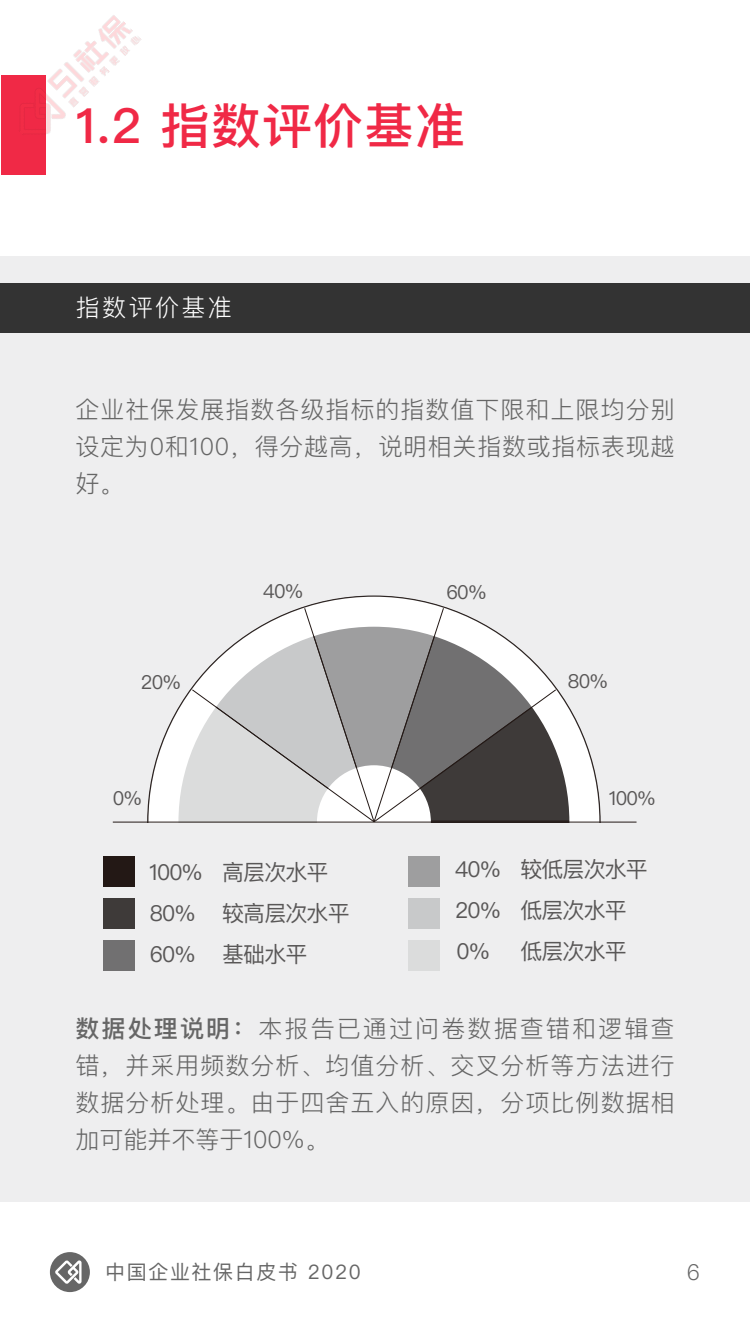
<style>
.page{position:relative;width:750px;height:1334px;background:#fff}
.page>*{position:absolute;margin:0;border:0;box-sizing:border-box;transform-origin:0 0}
.t1{font:500 48.5px "Ping Fang SC";letter-spacing:.02em;color:#f02946}
.t2{font:300 24px/37px "Ping Fang SC";letter-spacing:.04em;color:#666;text-align:justify}
.t3{font:300 24px "Ping Fang SC";letter-spacing:.1em;color:#fff}
.t4{font:22px "Ping Fang SC";letter-spacing:-.04em;color:#595757}
.t5{font:300 22px "Ping Fang SC";color:#666}
.t6{font:20px "Ping Fang SC";letter-spacing:.08em;color:#666}
.t7{font:19.3px "Ping Fang SC";letter-spacing:-.04em;color:#595757}
.s1{font-weight:500}
</style>
<div class="page">
<svg style="left:50px;top:1252px;width:40px;height:40px"></svg>
<div style="left:1px;top:75px;width:45px;height:100px;background:#f02946"></div>
<div style="left:0;top:256px;width:750px;height:946px;background:#eeeeef"></div>
<div style="left:0;top:283px;width:750px;height:50px;background:#333"></div>
<div style="left:408px;top:940px;width:32px;height:31px;background:#dbdcdc"></div>
<div style="left:408px;top:898px;width:32px;height:31px;background:#c8c9ca"></div>
<div style="left:408px;top:856px;width:32px;height:31px;background:#9e9e9f"></div>
<div style="left:103px;top:940px;width:32px;height:31px;background:#717071"></div>
<div style="left:103px;top:898px;width:32px;height:31px;background:#3e3a39"></div>
<div style="left:103px;top:856px;width:32px;height:31px;background:#231815"></div>
<svg style="left:148px;top:597px;width:451px;height:225px"></svg>
<svg style="left:191px;top:607px;width:366px;height:215px;background:#b2b1b2"></svg>
<hr style="left:113px;top:822px;width:524px;height:1px;background:#231815">
<img style="left:20px;top:15px;width:122px;height:119px">
<h1 class="t1" style="left:76px;top:96px;width:391px">1.2 指数评价基准</h1>
<p class="t3" style="left:76px;top:293px;width:157px">指数评价基准</p>
<p class="t2" style="left:76px;top:390px;width:601px">企业社保发展指数各级指标的指数值下限和上限均分别设定为0和100，得分越高，说明相关指数或指标表现越好。</p>
<p class="t7" style="left:141px;top:670px;width:42px">20%</p>
<p class="t7" style="left:263px;top:579px;width:42px">40%</p>
<p class="t7" style="left:446px;top:581px;width:42px">60%</p>
<p class="t7" style="left:568px;top:669px;width:42px">80%</p>
<p class="t7" style="left:113px;top:786px;width:31px">0%</p>
<p class="t7" style="left:609px;top:786px;width:49px">100%</p>
<p class="t4" style="left:149px;top:859px;width:181px">100% 高层次水平</p>
<p class="t4" style="left:455px;top:856px;width:194px">40% 较低层次水平</p>
<p class="t4" style="left:150px;top:900px;width:201px">80% 较高层次水平</p>
<p class="t4" style="left:455px;top:897px;width:173px">20% 低层次水平</p>
<p class="t4" style="left:150px;top:941px;width:159px">60% 基础水平</p>
<p class="t4" style="left:457px;top:938px;width:35px">0%</p>
<p class="t4" style="left:520px;top:938px;width:108px">低层次水平</p>
<p class="t2" style="left:76px;top:1009px;width:601px"><span class="s1">数据处理说明：</span>本报告已通过问卷数据查错和逻辑查错，并采用频数分析、均值分析、交叉分析等方法进行数据分析处理。由于四舍五入的原因，分项比例数据相加可能并不等于100%。</p>
<p class="t6" style="left:105px;top:1259px;width:257px">中国企业社保白皮书 2020</p>
<p class="t5" style="left:687px;top:1258px;width:15px">6</p>
</div>
